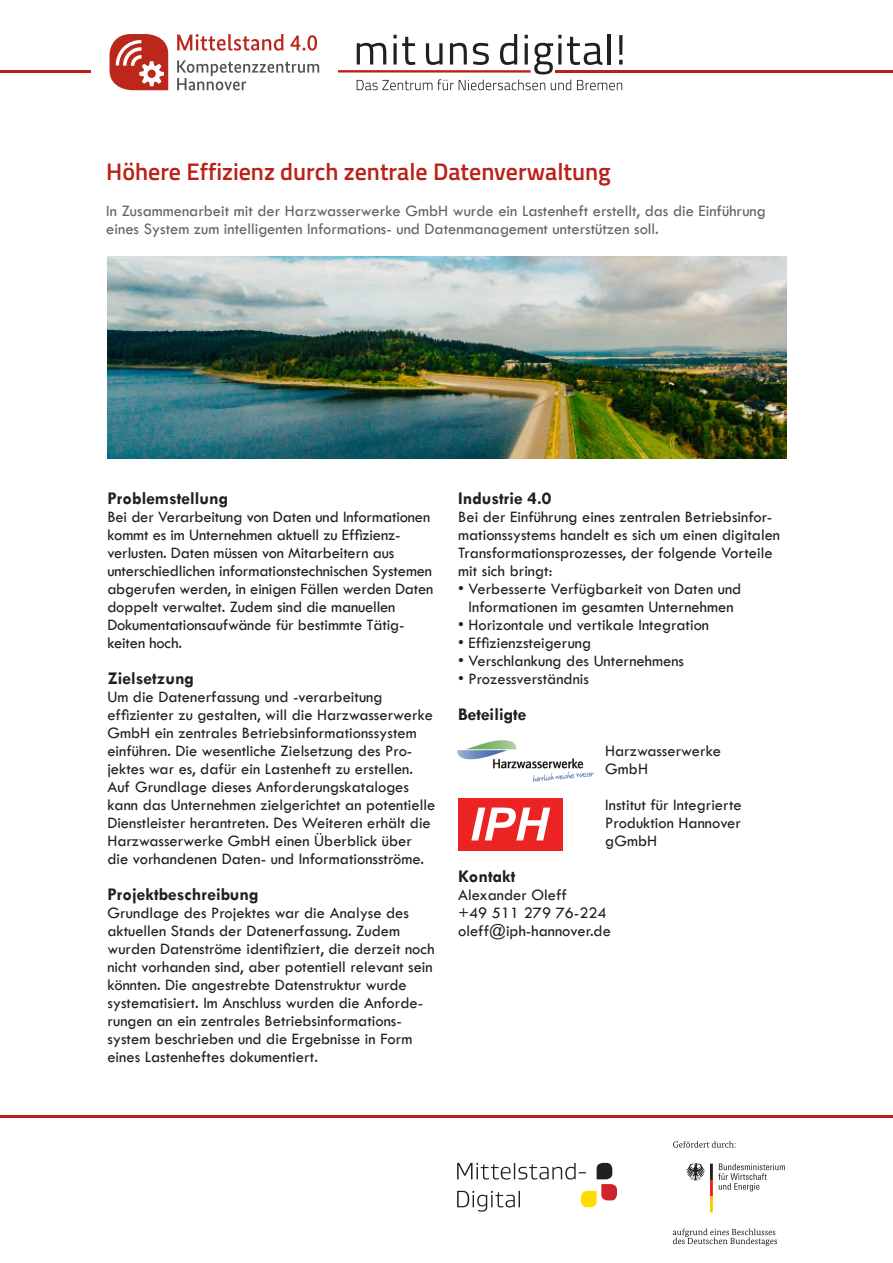
<style>
.page{position:relative;width:893px;height:1263px;background:#fff}
.page>*{position:absolute;margin:0;border:0;box-sizing:border-box;transform-origin:0 0}
.t1{font:600 24px "Titillium Web";color:#bb2018}
.t2{font:700 18px "Tw Cen";color:#231f20}
.t3{font:16.5px/18px "Tw Cen";color:#231f20}
.t4{font:16.5px/18px "Tw Cen";color:#636366}
</style>
<div class="page">
<svg style="left:357px;top:34px;width:266px;height:56px"></svg>
<hr style="left:619px;top:35px;width:3px;height:20px;background:#231f20">
<hr style="left:338px;top:70px;width:193px;height:3px;background:#bb2018">
<hr style="left:555px;top:70px;width:338px;height:3px;background:#bb2018">
<hr style="left:0;top:70px;width:91px;height:3px;background:#bb2018">
<svg style="left:177px;top:35px;width:140px;height:16px"></svg>
<svg style="left:177px;top:60px;width:142px;height:30px"></svg>
<svg style="left:110px;top:35px;width:58px;height:55px"></svg>
<img style="left:458px;top:740px;width:136px;height:41px">
<svg style="left:686px;top:1163px;width:99px;height:49px"></svg>
<svg style="left:673px;top:1141px;width:62px;height:7px"></svg>
<svg style="left:673px;top:1228px;width:104px;height:18px"></svg>
<svg style="left:457px;top:1163px;width:160px;height:48px"></svg>
<img style="left:108px;top:257px;width:679px;height:201px">
<hr style="left:0;top:1115px;width:893px;height:2px;background:#bb2018">
<div style="left:458px;top:798px;width:104px;height:52px;background:#eb2322"></div>
<svg style="left:471px;top:807px;width:79px;height:33px"></svg>
<h1 class="t1" style="left:106px;top:154px;width:506px">Höhere Effizienz durch zentrale Datenverwaltung</h1>
<p class="t4" style="left:106px;top:202px;width:661px">In Zusammenarbeit mit der Harzwasserwerke GmbH wurde ein Lastenheft erstellt, das die Einführung eines System zum intelligenten Informations- und Datenmanagement unterstützen soll.</p>
<p class="t2" style="left:107px;top:487px;width:122px">Problemstellung</p>
<p class="t3" style="left:107px;top:508px;width:328px">Bei der Verarbeitung von Daten und Informationen kommt es im Unternehmen aktuell zu Effizienz&shy;verlusten. Daten müssen von Mitarbeitern aus unterschiedlichen informationstechnischen Systemen abgerufen werden, in einigen Fällen werden Daten doppelt verwaltet. Zudem sind die manuellen Dokumentationsaufwände für bestimmte Tätig&shy;keiten hoch.</p>
<p class="t2" style="left:107px;top:667px;width:88px">Zielsetzung</p>
<p class="t3" style="left:107px;top:688px;width:329px">Um die Datenerfassung und -verarbeitung effizienter zu gestalten, will die Harzwasserwerke GmbH ein zentrales Betriebsinformationssystem einführen. Die wesentliche Zielsetzung des Pro&shy;jektes war es, dafür ein Lastenheft zu erstellen.<br>Auf Grundlage dieses Anforderungskataloges kann das Unternehmen zielgerichtet an potentielle Dienstleister herantreten. Des Weiteren erhält die Harzwasserwerke GmbH einen Überblick über die vorhandenen Daten- und Informationsströme.</p>
<p class="t2" style="left:107px;top:883px;width:153px">Projektbeschreibung</p>
<p class="t3" style="left:107px;top:904px;width:329px">Grundlage des Projektes war die Analyse des aktuellen Stands der Datenerfassung. Zudem wurden Datenströme identifiziert, die derzeit noch nicht vorhanden sind, aber potentiell relevant sein könnten. Die angestrebte Datenstruktur wurde systematisiert. Im Anschluss wurden die Anforde&shy;rungen an ein zentrales Betriebsinformations&shy;system beschrieben und die Ergebnisse in Form eines Lastenheftes dokumentiert.</p>
<p class="t2" style="left:458px;top:487px;width:95px">Industrie 4.0</p>
<p class="t3" style="left:458px;top:508px;width:323px">Bei der Einführung eines zentralen Betriebsinfor&shy;mationssystems handelt es sich um einen digitalen Transformationsprozesses, der folgende Vorteile mit sich bringt:</p>
<p class="t3" style="left:458px;top:580px;width:285px;text-align:center">• Verbesserte Verfügbarkeit von Daten und<br>Informationen im gesamten Unternehmen</p>
<p class="t3" style="left:458px;top:616px;width:252px">• Horizontale und vertikale Integration</p>
<p class="t3" style="left:458px;top:634px;width:135px">• Effizienzsteigerung</p>
<p class="t3" style="left:458px;top:652px;width:227px">• Verschlankung des Unternehmens</p>
<p class="t3" style="left:458px;top:670px;width:132px">• Prozessverständnis</p>
<p class="t2" style="left:458px;top:703px;width:70px">Beteiligte</p>
<p class="t3" style="left:605px;top:742px;width:117px">Harzwasserwerke<br>GmbH</p>
<p class="t3" style="left:605px;top:796px;width:138px;text-align:justify">Institut für Integrierte Produktion Hannover gGmbH</p>
<p class="t2" style="left:458px;top:865px;width:59px">Kontakt</p>
<p class="t3" style="left:458px;top:886px;width:154px">Alexander Oleff<br>+49 511 279 76-224 oleff@iph-hannover.de</p>
</div>
